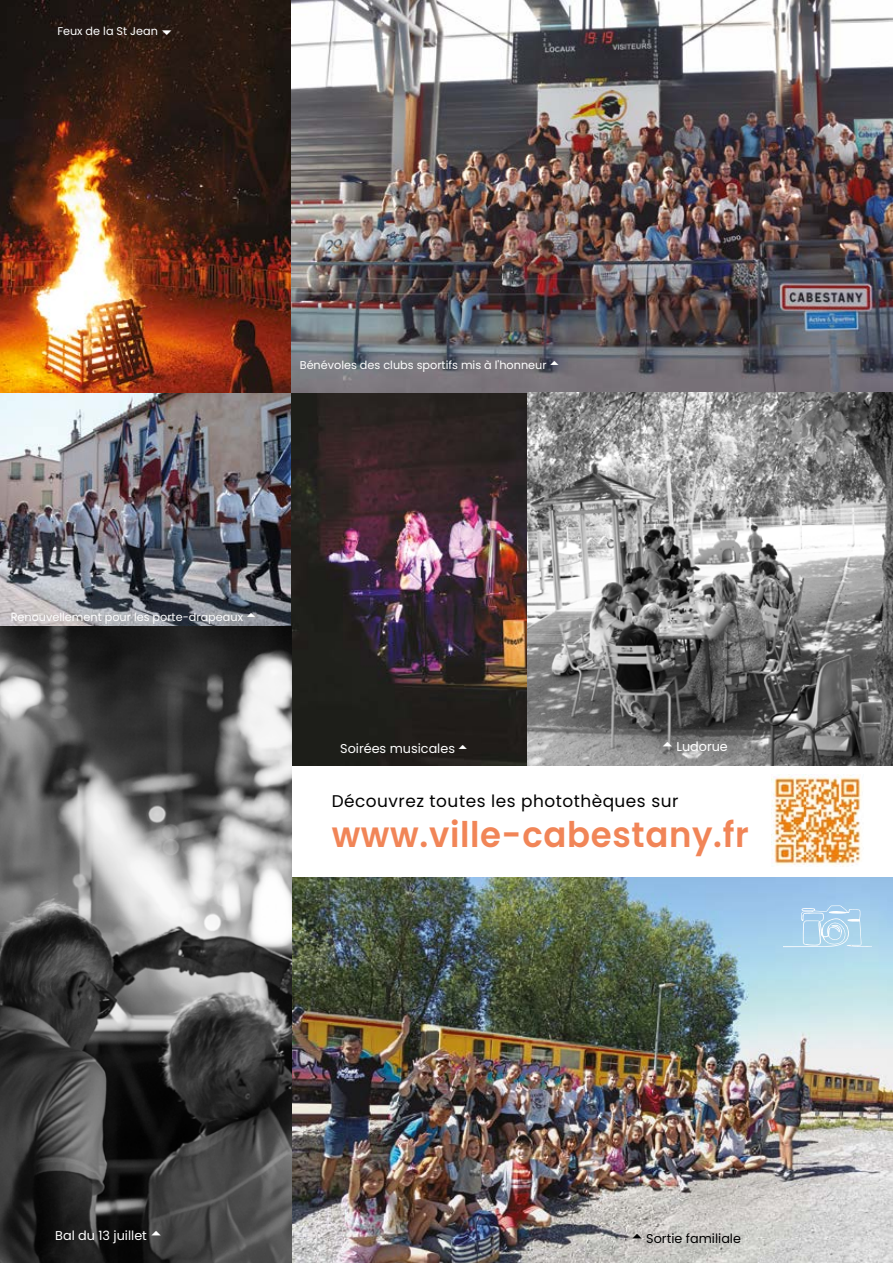
<style>
.page{position:relative;width:893px;height:1263px;background:#fff}
.page>*{position:absolute;margin:0;border:0;box-sizing:border-box;transform-origin:0 0}
.t1{font:600 35.25px "Poppins";letter-spacing:.02em;color:#f18557;scale:.96 1}
.t2{font:16.95px "Poppins";letter-spacing:.03em;color:#000}
.t3{font:12.75px "Poppins";color:#fff}
.t4{font:12.75px "Poppins";color:#000}
.t5{font:11.25px "Poppins";color:#fff}
</style>
<div class="page">
<img style="left:0;top:0;width:293px;height:1263px">
<img style="left:292px;top:392px;width:235px;height:373px">
<img style="left:291px;top:878px;width:602px;height:385px">
<img style="left:292px;top:0;width:601px;height:392px">
<img style="left:527px;top:392px;width:366px;height:373px">
<svg style="left:783px;top:905px;width:89px;height:42px;background:#b0d5ee"></svg>
<img style="left:772px;top:775px;width:90px;height:91px">
<svg style="left:247px;top:613px;width:8px;height:4px"></svg>
<svg style="left:632px;top:1233px;width:10px;height:5px"></svg>
<svg style="left:151px;top:1231px;width:10px;height:4px"></svg>
<svg style="left:459px;top:744px;width:8px;height:5px"></svg>
<svg style="left:663px;top:742px;width:9px;height:5px"></svg>
<svg style="left:551px;top:361px;width:8px;height:4px"></svg>
<svg style="left:162px;top:31px;width:9px;height:4px"></svg>
<p class="t5" style="left:57px;top:25px;width:102px">Feux de la St Jean</p>
<p class="t5" style="left:300px;top:359px;width:248px">Bénévoles des clubs sportifs mis à l'honneur</p>
<p class="t5" style="left:11px;top:611px;width:234px">Renouvellement pour les porte-drapeaux</p>
<p class="t3" style="left:340px;top:741px;width:116px">Soirées musicales</p>
<p class="t3" style="left:676px;top:739px;width:53px">Ludorue</p>
<h2 class="t2" style="left:332px;top:791px;width:348px">Découvrez toutes les photothèques sur</h2>
<h1 class="t1" style="left:332px;top:814px;width:436px">www.ville-cabestany.fr</h1>
<p class="t3" style="left:55px;top:1228px;width:93px">Bal du 13 juillet</p>
<p class="t4" style="left:646px;top:1231px;width:96px">Sortie familiale</p>
</div>
